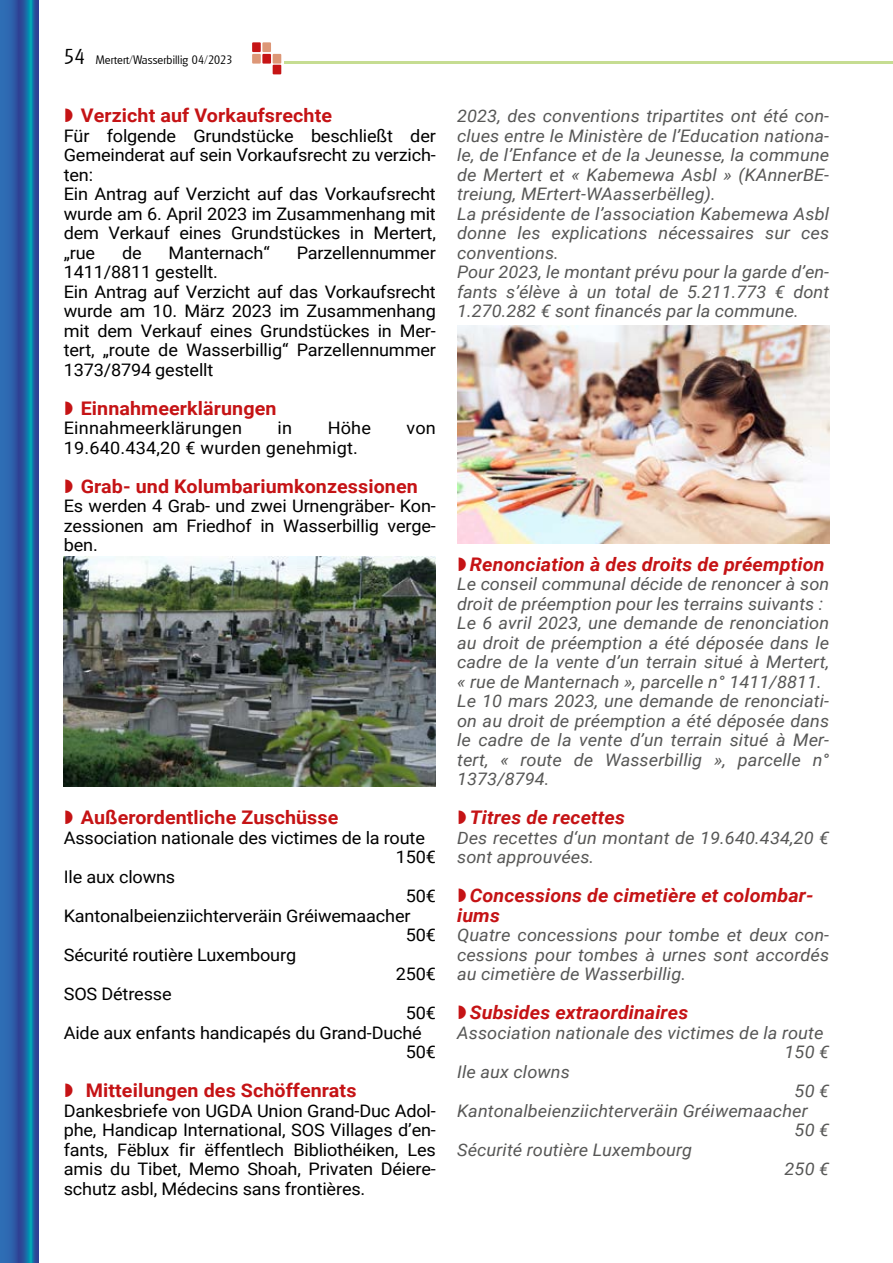
<style>
.page{position:relative;width:893px;height:1263px;background:#fff}
.page>*{position:absolute;margin:0;border:0;box-sizing:border-box;transform-origin:0 0}
.t1{font:700 18.75px "Roboto";letter-spacing:.005em;color:#c51315;scale:1.05 1}
.t2{font:italic 700 18.75px/19.5px "Roboto";letter-spacing:.005em;color:#c51315;scale:1.05 1}
.t3{font:italic 17.25px/19.5px "Roboto";letter-spacing:.005em;color:#575756;scale:1.05 1}
.t4{font:17.25px/19.5px "Roboto";letter-spacing:-.01em;color:#000;scale:1.05 1}
.t5{font:17.25px "Roboto";letter-spacing:.01em;color:#000;scale:1.05 1}
.t6{font:300 12px "Glasgow";letter-spacing:.01em;color:#000}
.s1{font-size:21px}
</style>
<div class="page">
<svg style="left:0;top:0;width:38px;height:1263px;background:#2563a6"></svg>
<div style="left:252px;top:42px;width:9px;height:10px;background:#c61415"></div>
<div style="left:262px;top:54px;width:9px;height:10px;background:#c61415"></div>
<div style="left:273px;top:65px;width:8px;height:9px;background:#c61415"></div>
<div style="left:262px;top:42px;width:9px;height:10px;background:#dd9777"></div>
<div style="left:252px;top:54px;width:9px;height:10px;background:#dd9777"></div>
<div style="left:273px;top:54px;width:8px;height:10px;background:#dd9777"></div>
<hr style="left:285px;top:62px;width:608px;height:2px;background:#a6ca56">
<img style="left:64px;top:556px;width:372px;height:230px">
<img style="left:457px;top:325px;width:372px;height:218px">
<p class="t6" style="left:64px;top:52px;width:170px"><span class="s1">54</span> Mertert/Wasserbillig 04/2023</p>
<p class="t1" style="left:81px;top:102px;width:241px">Verzicht auf Vorkaufsrechte</p>
<p class="t4" style="left:64px;top:125px;width:356px">Für folgende Grundstücke beschließt der<br>Gemeinderat auf sein Vorkaufsrecht zu verzich&shy;ten:<br>Ein Antrag auf Verzicht auf das Vorkaufsrecht wurde am 6. April 2023 im Zusammenhang mit dem Verkauf eines Grundstückes in Mertert, „rue</p>
<p class="t4" style="left:122px;top:242px;width:20px">de</p>
<p class="t4" style="left:169px;top:242px;width:98px">Manternach“</p>
<p class="t4" style="left:297px;top:242px;width:134px">Parzellennummer</p>
<p class="t4" style="left:64px;top:262px;width:356px">1411/8811 gestellt.<br>Ein Antrag auf Verzicht auf das Vorkaufsrecht wurde am 10. März 2023 im Zusammenhang mit dem Verkauf eines Grundstückes in Mer&shy;tert, „route de Wasserbillig“ Parzellennummer 1373/8794 gestellt</p>
<p class="t1" style="left:81px;top:395px;width:188px">Einnahmeerklärungen</p>
<p class="t5" style="left:64px;top:416px;width:171px">Einnahmeerklärungen</p>
<p class="t4" style="left:278px;top:418px;width:15px">in</p>
<p class="t4" style="left:328px;top:418px;width:43px">Höhe</p>
<p class="t4" style="left:407px;top:418px;width:29px">von</p>
<p class="t5" style="left:64px;top:436px;width:282px">19.640.434,20 € wurden genehmigt.</p>
<p class="t1" style="left:81px;top:473px;width:322px">Grab- und Kolumbariumkonzessionen</p>
<p class="t4" style="left:64px;top:496px;width:356px;text-align:justify">Es werden 4 Grab- und zwei Urnengräber- Kon&shy;zessionen am Friedhof in Wasserbillig verge&shy;ben.</p>
<p class="t1" style="left:81px;top:804px;width:247px">Außerordentliche Zuschüsse</p>
<p class="t4" style="left:64px;top:827px;width:345px">Association nationale des victimes de la route</p>
<p class="t4" style="left:396px;top:847px;width:40px">150€</p>
<p class="t4" style="left:64px;top:866px;width:108px">Ile aux clowns</p>
<p class="t4" style="left:406px;top:886px;width:30px">50€</p>
<p class="t4" style="left:64px;top:905px;width:332px">Kantonalbeienziichterveräin Gréiwemaacher</p>
<p class="t4" style="left:406px;top:925px;width:30px">50€</p>
<p class="t4" style="left:64px;top:944px;width:223px">Sécurité routière Luxembourg</p>
<p class="t4" style="left:396px;top:964px;width:40px">250€</p>
<p class="t4" style="left:64px;top:983px;width:104px">SOS Détresse</p>
<p class="t4" style="left:406px;top:1003px;width:30px">50€</p>
<p class="t4" style="left:64px;top:1022px;width:342px">Aide aux enfants handicapés du Grand-Duché</p>
<p class="t4" style="left:406px;top:1042px;width:30px">50€</p>
<p class="t1" style="left:86px;top:1077px;width:259px">Mitteilungen des Schöffenrats</p>
<p class="t4" style="left:64px;top:1100px;width:356px;text-align:justify">Dankesbriefe von UGDA Union Grand-Duc Adol&shy;phe, Handicap International, SOS Villages d’en&shy;fants, Fëblux fir ëffentlech Bibliothéiken, Les amis du Tibet, Memo Shoah, Privaten Déiere&shy;schutz asbl, Médecins sans frontières.</p>
<p class="t3" style="left:457px;top:106px;width:356px">2023, des conventions tripartites ont été con&shy;clues entre le Ministère de l’Education nationa&shy;le, de l’Enfance et de la Jeunesse, la commune de Mertert et « Kabemewa Asbl » (KAnnerBE&shy;treiung, MErtert-WAasserbëlleg).<br>La présidente de l’association Kabemewa Asbl donne les explications nécessaires sur ces conventions.<br>Pour 2023, le montant prévu pour la garde d’en&shy;fants s’élève à un total de 5.211.773 € dont 1.270.282 € sont financés par la commune.</p>
<p class="t2" style="left:470px;top:554px;width:339px">Renonciation à des droits de préemption</p>
<p class="t3" style="left:457px;top:574px;width:356px">Le conseil communal décide de renoncer à son droit de préemption pour les terrains suivants :<br>Le 6 avril 2023, une demande de renonciation au droit de préemption a été déposée dans le cadre de la vente d’un terrain situé à Mertert, « rue de Manternach », parcelle n° 1411/8811.<br>Le 10 mars 2023, une demande de renonciati&shy;on au droit de préemption a été déposée dans le cadre de la vente d’un terrain situé à Mer&shy;tert, « route de Wasserbillig », parcelle n° 1373/8794.</p>
<p class="t2" style="left:470px;top:807px;width:149px">Titres de recettes</p>
<p class="t3" style="left:457px;top:827px;width:356px">Des recettes d‘un montant de 19.640.434,20 € sont approuvées.</p>
<p class="t2" style="left:457px;top:885px;width:341px;text-indent:13px">Concessions de cimetière et colombar&shy;iums</p>
<p class="t3" style="left:457px;top:925px;width:356px;text-align:justify">Quatre concessions pour tombe et deux con&shy;cessions pour tombes à urnes sont accordés au cimetière de Wasserbillig.</p>
<p class="t2" style="left:470px;top:1002px;width:209px">Subsides extraordinaires</p>
<p class="t3" style="left:457px;top:1022px;width:350px">Association nationale des victimes de la route</p>
<p class="t3" style="left:785px;top:1042px;width:44px">150 €</p>
<p class="t3" style="left:457px;top:1061px;width:109px">Ile aux clowns</p>
<p class="t3" style="left:795px;top:1081px;width:34px">50 €</p>
<p class="t3" style="left:457px;top:1100px;width:335px">Kantonalbeienziichterveräin Gréiwemaacher</p>
<p class="t3" style="left:795px;top:1120px;width:34px">50 €</p>
<p class="t3" style="left:457px;top:1139px;width:225px">Sécurité routière Luxembourg</p>
<p class="t3" style="left:785px;top:1159px;width:44px">250 €</p>
</div>
